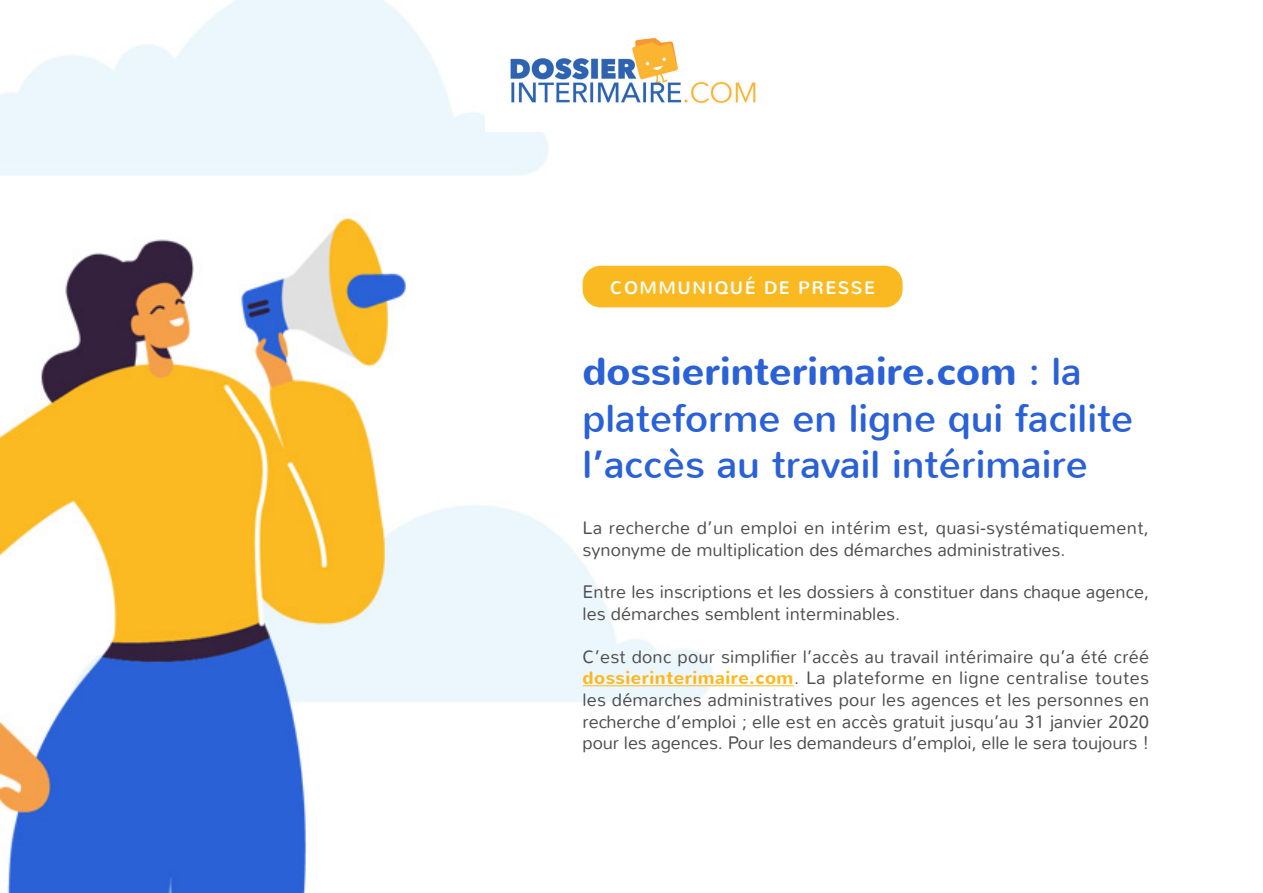
<style>
.page{position:relative;width:1263px;height:893px;background:#fff}
.page>*{position:absolute;margin:0;border:0;box-sizing:border-box;transform-origin:0 0}
.Grand_titre{font:39px/46.8px "Nunito";color:#2a61d6}
.Paragraphe{font:300 18px/21.6px "Nunito";color:#4d4d4d}
.Communiqué_de_presse{font:18px "Nunito";letter-spacing:.08em;color:#fff}
.s1{font-weight:700}
.s2{font-weight:700;color:#fbb921}
</style>
<div class="page">
<img style="left:0;top:0;width:903px;height:893px">
<div style="left:583px;top:266px;width:319px;height:41px;background:#fbb921;border-radius:18px"></div>
<hr style="left:583px;top:685px;width:211px;height:1px;background:#fbb921">
<img style="left:485px;top:23px;width:293px;height:109px">
<p class="Communiqué_de_presse" style="left:610px;top:276px;width:267px">COMMUNIQUÉ DE PRESSE</p>
<p class="Grand_titre" style="left:583px;top:349px;width:552px"><span class="s1">dossierinterimaire.com</span> : la plateforme en ligne qui facilite l’accès au travail intérimaire</p>
<p class="Paragraphe" style="left:583px;top:517px;width:568px">La recherche d’un emploi en intérim est, quasi-systématiquement, synonyme de multiplication des démarches administratives.</p>
<p class="Paragraphe" style="left:583px;top:582px;width:568px">Entre les inscriptions et les dossiers à constituer dans chaque agence, les démarches semblent interminables.</p>
<p class="Paragraphe" style="left:583px;top:646px;width:568px;text-align:justify">C’est donc pour simplifier l’accès au travail intérimaire qu’a été créé <span class="s2">dossierinterimaire.com</span>. La plateforme en ligne centralise toutes les démarches administratives pour les agences et les personnes en recherche d’emploi ; elle est en accès gratuit jusqu’au 31 janvier 2020 pour les agences. Pour les demandeurs d’emploi, elle le sera toujours !</p>
</div>
